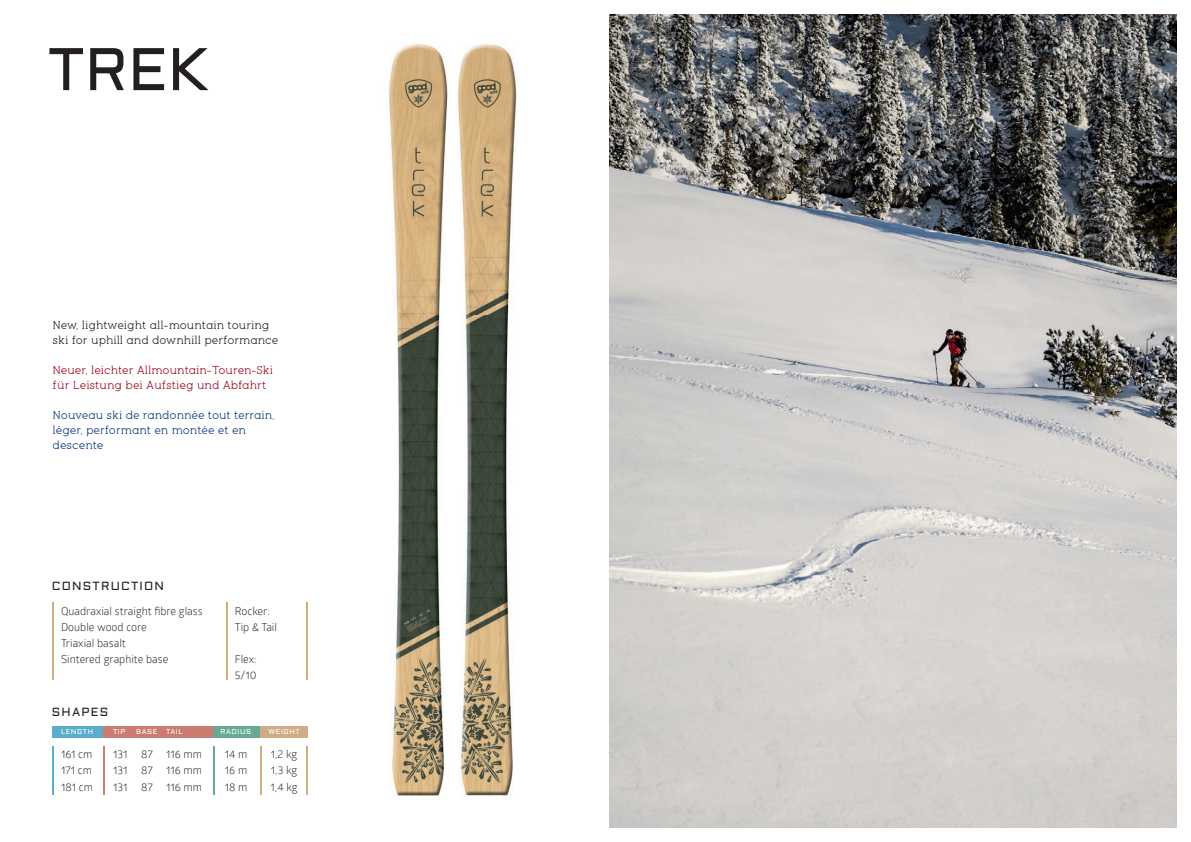
<style>
.page{position:relative;width:1191px;height:842px;background:#fff}
.page>*{position:absolute;margin:0;border:0;box-sizing:border-box;transform-origin:0 0}
.t1{font:60px "Aldrich";color:#231f20}
.t2{font:11.8px "Aldrich";letter-spacing:.1em;color:#231f20}
.t3{font:11px/16px "Glober";color:#231f20}
.t4{font:11px/15px "pironv 2";color:#08357c}
.t5{font:11px/15px "pironv 2";color:#231f20}
.t6{font:11px/15px "pironv 2";color:#9d061f}
.t7{font:7px "Aldrich";letter-spacing:.08em;color:#fff}
</style>
<div class="page">
<img style="left:609px;top:14px;width:567px;height:814px">
<div style="left:53px;top:726px;width:50px;height:12px;background:#5aadcd"></div>
<div style="left:103px;top:726px;width:110px;height:12px;background:#cb7c71"></div>
<div style="left:213px;top:726px;width:47px;height:12px;background:#67a992"></div>
<div style="left:260px;top:726px;width:48px;height:12px;background:#d0ac85"></div>
<img style="left:388px;top:43px;width:129px;height:753px">
<hr style="left:53px;top:746px;width:1px;height:48px;background:#5aadcd">
<hr style="left:53px;top:602px;width:1px;height:78px;background:#d0ac85">
<hr style="left:226px;top:602px;width:1px;height:78px;background:#d0ac85">
<hr style="left:307px;top:602px;width:1px;height:78px;background:#d0ac85">
<hr style="left:103px;top:746px;width:1px;height:48px;background:#cb7c71">
<hr style="left:213px;top:746px;width:1px;height:48px;background:#67a992">
<hr style="left:260px;top:746px;width:1px;height:48px;background:#d0ac85">
<hr style="left:307px;top:746px;width:1px;height:48px;background:#d0ac85">
<h1 class="t1" style="left:48px;top:28px;width:162px">TREK</h1>
<p class="t5" style="left:53px;top:317px;width:227px">New, lightweight all-mountain touring ski for uphill and downhill performance</p>
<p class="t6" style="left:53px;top:362px;width:222px">Neuer, leichter Allmountain-Touren-Ski für Leistung bei Aufstieg und Abfahrt</p>
<p class="t4" style="left:53px;top:407px;width:223px">Nouveau ski de randonnée tout terrain, léger, performant en montée et en descente</p>
<p class="t2" style="left:52px;top:578px;width:113px">CONSTRUCTION</p>
<p class="t3" style="left:61px;top:602px;width:143px">Quadraxial straight fibre glass<br>Double wood core<br>Triaxial basalt<br>Sintered graphite base</p>
<p class="t2" style="left:52px;top:704px;width:58px">SHAPES</p>
<p class="t3" style="left:235px;top:602px;width:44px">Rocker:<br>Tip &amp; Tail</p>
<p class="t3" style="left:235px;top:650px;width:23px">Flex:<br>5/10</p>
<p class="t7" style="left:61px;top:727px;width:34px">LENGTH</p>
<p class="t7" style="left:113px;top:727px;width:14px">TIP</p>
<p class="t7" style="left:136px;top:727px;width:48px">BASE TAIL</p>
<p class="t7" style="left:220px;top:727px;width:32px">RADIUS</p>
<p class="t7" style="left:268px;top:727px;width:33px">WEIGHT</p>
<p class="t3" style="left:61px;top:746px;width:33px">161 cm</p>
<p class="t3" style="left:113px;top:746px;width:90px">131 87 116 mm</p>
<p class="t3" style="left:225px;top:746px;width:24px">14 m</p>
<p class="t3" style="left:271px;top:746px;width:28px">1,2 kg</p>
<p class="t3" style="left:61px;top:762px;width:32px">171 cm</p>
<p class="t3" style="left:113px;top:762px;width:90px">131 87 116 mm</p>
<p class="t3" style="left:225px;top:762px;width:24px">16 m</p>
<p class="t3" style="left:271px;top:762px;width:28px">1,3 kg</p>
<p class="t3" style="left:61px;top:778px;width:33px">181 cm</p>
<p class="t3" style="left:113px;top:778px;width:90px">131 87 116 mm</p>
<p class="t3" style="left:225px;top:778px;width:24px">18 m</p>
<p class="t3" style="left:271px;top:778px;width:28px">1,4 kg</p>
</div>
